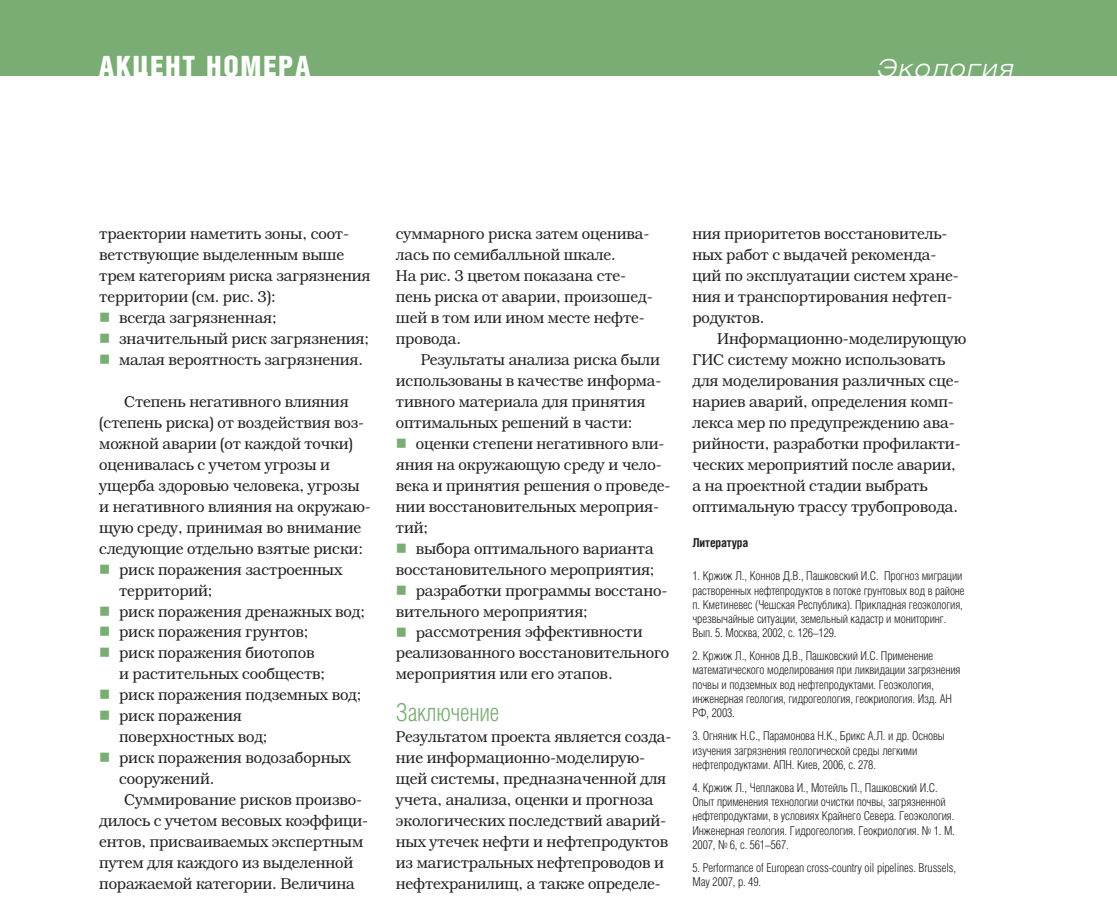
<style>
.page{position:relative;width:1117px;height:904px;background:#fff}
.page>*{position:absolute;margin:0;border:0;box-sizing:border-box;transform-origin:0 0}
.t1{font:900 28px "v Helios Cond";letter-spacing:.06em;color:#fff}
.t2{font:300 24.5px "v Helios Cond";letter-spacing:-.01em;color:#79ad74}
.t3{font:italic 300 24.5px "v Helios Ext";letter-spacing:.06em;color:#fff}
.t4{font:300 15.75px/21px "Bookman C";letter-spacing:-.01em;color:#231f20;scale:.95 1}
.t5{font:300 12.25px/14px "v Helios Cond";letter-spacing:-.01em;color:#231f20}
.t6{font:700 12.25px "v Helios Cond";letter-spacing:-.01em;color:#231f20}
.s1{color:#79ad74}
</style>
<div class="page">
<div style="left:0;top:0;width:25px;height:76px;background:#79ad74"></div>
<div style="left:25px;top:0;width:1091px;height:76px;background:#79ad74"></div>
<h1 class="t1" style="left:99px;top:50px;width:213px">АКЦЕНТ НОМЕРА</h1>
<h2 class="t3" style="left:877px;top:52px;width:138px">Экология</h2>
<p class="t4" style="left:99px;top:223px;width:287px">траектории наметить зоны, соот&shy;ветствующие выделенным выше трем категориям риска загрязнения территории (см. рис. 3):</p>
<p class="t4" style="left:99px;top:307px;width:188px"><span class="s1">■</span> всегда загрязненная;</p>
<p class="t4" style="left:99px;top:328px;width:285px"><span class="s1">■</span> значительный риск загрязнения;</p>
<p class="t4" style="left:99px;top:349px;width:279px"><span class="s1">■</span> малая вероятность загрязнения.</p>
<p class="t4" style="left:99px;top:390px;width:287px;text-indent:25px">Степень негативного влияния (степень риска) от воздействия воз&shy;можной аварии (от каждой точки) оценивалась с учетом угрозы и ущерба здоровью человека, угрозы и негативного влияния на окружаю&shy;щую среду, принимая во внимание следующие отдельно взятые риски:</p>
<p class="t4" style="left:119px;top:558px;width:236px;text-indent:-20px"><span class="s1">■</span> риск поражения застроенных территорий;</p>
<p class="t4" style="left:99px;top:600px;width:281px"><span class="s1">■</span> риск поражения дренажных вод;</p>
<p class="t4" style="left:99px;top:621px;width:222px"><span class="s1">■</span> риск поражения грунтов;</p>
<p class="t4" style="left:119px;top:642px;width:218px;text-indent:-20px"><span class="s1">■</span> риск поражения биотопов и растительных сообществ;</p>
<p class="t4" style="left:99px;top:684px;width:277px"><span class="s1">■</span> риск поражения подземных вод;</p>
<p class="t4" style="left:119px;top:705px;width:158px;text-indent:-20px"><span class="s1">■</span> риск поражения поверхностных вод;</p>
<p class="t4" style="left:99px;top:747px;width:266px"><span class="s1">■</span> риск поражения водозаборных</p>
<p class="t4" style="left:119px;top:768px;width:102px">сооружений.</p>
<p class="t4" style="left:124px;top:789px;width:252px">Суммирование рисков произво-</p>
<p class="t4" style="left:99px;top:810px;width:284px">дилось с учетом весовых коэффици-</p>
<p class="t4" style="left:99px;top:831px;width:279px">ентов, присваиваемых экспертным</p>
<p class="t4" style="left:99px;top:852px;width:269px">путем для каждого из выделенной</p>
<p class="t4" style="left:99px;top:872px;width:270px">поражаемой категории. Величина</p>
<p class="t4" style="left:396px;top:223px;width:272px">суммарного риска затем оценива&shy;лась по семибалльной шкале.<br>На рис. 3 цветом показана сте&shy;пень риска от аварии, произошед&shy;шей в том или ином месте нефте&shy;провода.</p>
<p class="t4" style="left:396px;top:349px;width:281px;text-indent:25px">Результаты анализа риска были использованы в качестве информа&shy;тивного материала для принятия оптимальных решений в части:</p>
<p class="t4" style="left:396px;top:432px;width:290px"><span class="s1">■</span> оценки степени негативного вли&shy;яния на окружающую среду и чело&shy;века и принятия решения о проведе&shy;нии восстановительных мероприя&shy;тий;</p>
<p class="t4" style="left:396px;top:537px;width:274px"><span class="s1">■</span> выбора оптимального варианта восстановительного мероприятия;</p>
<p class="t4" style="left:396px;top:579px;width:287px"><span class="s1">■</span> разработки программы восстано&shy;вительного мероприятия;</p>
<p class="t4" style="left:396px;top:621px;width:289px"><span class="s1">■</span> рассмотрения эффективности реализованного восстановительного мероприятия или его этапов.</p>
<h2 class="t2" style="left:396px;top:698px;width:105px">Заключение</h2>
<p class="t4" style="left:396px;top:726px;width:291px">Результатом проекта является созда&shy;ние информационно-моделирую&shy;щей системы, предназначенной для учета, анализа, оценки и прогноза экологических последствий аварий&shy;ных утечек нефти и нефтепродуктов из магистральных нефтепроводов и нефтехранилищ, а также определе-</p>
<p class="t4" style="left:692px;top:223px;width:282px">ния приоритетов восстановитель&shy;ных работ с выдачей рекоменда&shy;ций по эксплуатации систем хране&shy;ния и транспортирования нефтеп&shy;родуктов.</p>
<p class="t4" style="left:692px;top:328px;width:290px;text-indent:25px">Информационно-моделирующую ГИС систему можно использовать для моделирования различных сце&shy;нариев аварий, определения комп&shy;лекса мер по предупреждению ава&shy;рийности, разработки профилакти&shy;ческих мероприятий после аварии, а на проектной стадии выбрать оптимальную трассу трубопровода.</p>
<p class="t6" style="left:692px;top:534px;width:57px">Литература</p>
<p class="t5" style="left:692px;top:569px;width:274px">1. Кржиж Л., Коннов Д.В., Пашковский И.С. Прогноз миграции растворенных нефтепродуктов в потоке грунтовых вод в районе п. Кметиневес (Чешская Республика). Прикладная геоэкология, чрезвычайные ситуации, земельный кадастр и мониторинг.<br>Вып. 5. Москва, 2002, с. 126–129.</p>
<p class="t5" style="left:692px;top:648px;width:269px">2. Кржиж Л., Коннов Д.В., Пашковский И.С. Применение математического моделирования при ликвидации загрязнения почвы и подземных вод нефтепродуктами. Геоэкология, инженерная геология, гидрогеология, геокриология. Изд. АН РФ, 2003.</p>
<p class="t5" style="left:692px;top:728px;width:253px">3. Огняник Н.С., Парамонова Н.К., Брикс А.Л. и др. Основы изучения загрязнения геологической среды легкими нефтепродуктами. АПН. Киев, 2006, с. 278.</p>
<p class="t5" style="left:692px;top:780px;width:264px">4. Кржиж Л., Чеплакова И., Мотейль П., Пашковский И.С.<br>Опыт применения технологии очистки почвы, загрязненной нефтепродуктами, в условиях Крайнего Севера. Геоэкология.<br>Инженерная геология. Гидрогеология. Геокриология. № 1. М.<br>2007, № 6, с. 561–567.</p>
<p class="t5" style="left:692px;top:860px;width:265px">5. Performance of European cross-country oil pipelines. Brussels,<br>May 2007, p. 49.</p>
</div>
